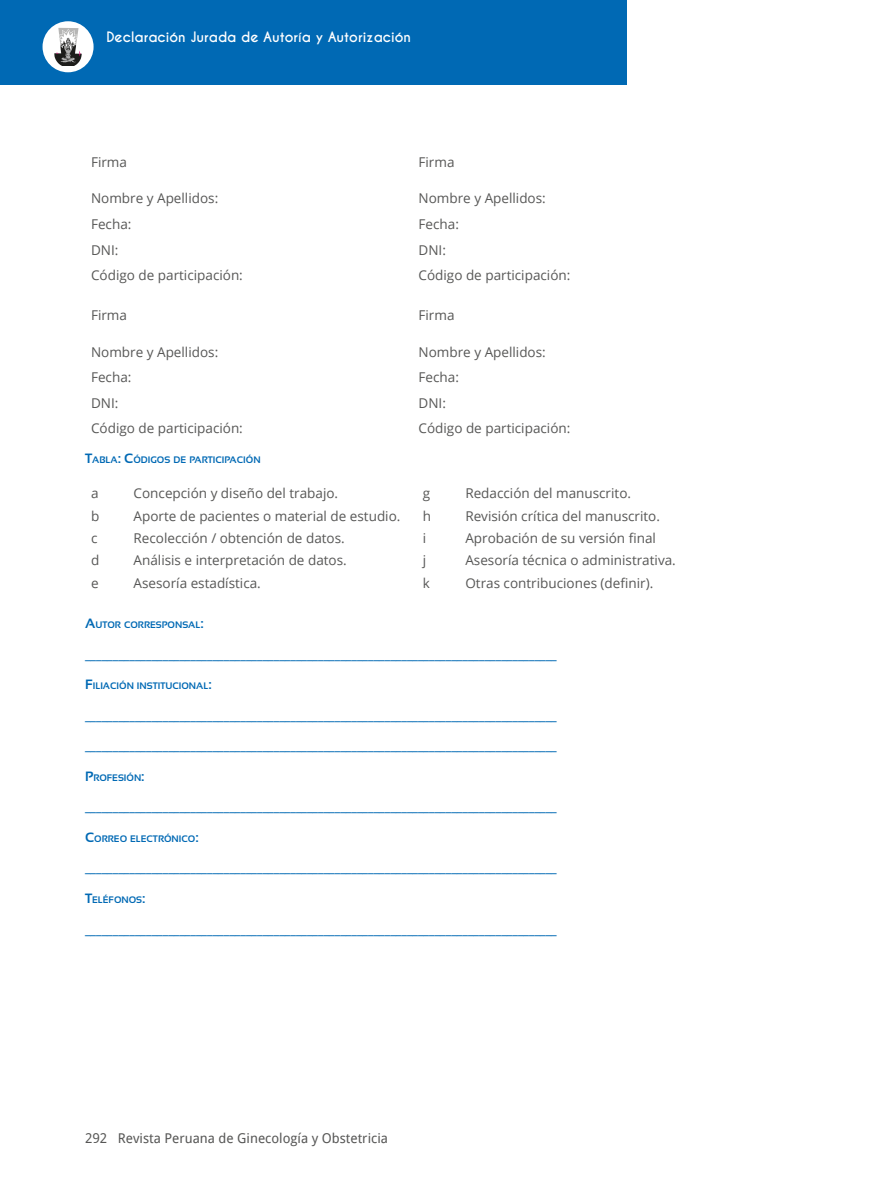
<style>
.page{position:relative;width:872px;height:1191px;background:#fff}
.page>*{position:absolute;margin:0;border:0;box-sizing:border-box;transform-origin:0 0}
.t1{font:700 13.5px "Droid Sans";color:#0069b4}
.t2{font:13.5px "Open Sans";color:#575756}
.t3{font:13.5px "Droid Sans";color:#575756}
.t4{font:700 13.5px "Caviar Dreams";color:#fff}
.t5{font:700 9.45px "Sansation";color:#0069b4}
.s1{font-size:13.5px}
</style>
<div class="page">
<div style="left:0;top:0;width:626px;height:85px;background:#0069b4"></div>
<div style="left:43px;top:21px;width:51px;height:51px;background:#fff;border-radius:50%"></div>
<svg style="left:54px;top:28px;width:28px;height:38px"></svg>
<p class="t4" style="left:106px;top:29px;width:306px">Declaración Jurada de Autoría y Autorización</p>
<p class="t2" style="left:91px;top:153px;width:37px">Firma</p>
<p class="t2" style="left:418px;top:153px;width:37px">Firma</p>
<p class="t2" style="left:91px;top:189px;width:129px">Nombre y Apellidos:</p>
<p class="t2" style="left:418px;top:189px;width:129px">Nombre y Apellidos:</p>
<p class="t2" style="left:91px;top:215px;width:42px">Fecha:</p>
<p class="t2" style="left:418px;top:215px;width:42px">Fecha:</p>
<p class="t2" style="left:91px;top:240px;width:29px">DNI:</p>
<p class="t2" style="left:418px;top:240px;width:29px">DNI:</p>
<p class="t2" style="left:91px;top:266px;width:153px">Código de participación:</p>
<p class="t2" style="left:418px;top:266px;width:153px">Código de participación:</p>
<p class="t2" style="left:91px;top:306px;width:37px">Firma</p>
<p class="t2" style="left:418px;top:306px;width:37px">Firma</p>
<p class="t2" style="left:91px;top:342px;width:129px">Nombre y Apellidos:</p>
<p class="t2" style="left:418px;top:342px;width:129px">Nombre y Apellidos:</p>
<p class="t2" style="left:91px;top:368px;width:42px">Fecha:</p>
<p class="t2" style="left:418px;top:368px;width:42px">Fecha:</p>
<p class="t2" style="left:91px;top:393px;width:29px">DNI:</p>
<p class="t2" style="left:418px;top:393px;width:29px">DNI:</p>
<p class="t2" style="left:91px;top:419px;width:153px">Código de participación:</p>
<p class="t2" style="left:418px;top:419px;width:153px">Código de participación:</p>
<p class="t5" style="left:85px;top:454px;width:177px"><span class="s1">T</span>ABLA<span class="s1">: C</span>ÓDIGOS DE PARTICIPACIÓN</p>
<p class="t2" style="left:91px;top:484px;width:9px">a</p>
<p class="t2" style="left:134px;top:484px;width:206px">Concepción y diseño del trabajo.</p>
<p class="t2" style="left:423px;top:484px;width:9px">g</p>
<p class="t2" style="left:465px;top:484px;width:167px">Redacción del manuscrito.</p>
<p class="t2" style="left:91px;top:506px;width:10px">b</p>
<p class="t2" style="left:134px;top:506px;width:268px">Aporte de pacientes o material de estudio.</p>
<p class="t2" style="left:423px;top:506px;width:10px">h</p>
<p class="t2" style="left:465px;top:506px;width:196px">Revisión crítica del manuscrito.</p>
<p class="t2" style="left:91px;top:529px;width:8px">c</p>
<p class="t2" style="left:134px;top:529px;width:213px">Recolección / obtención de datos.</p>
<p class="t2" style="left:423px;top:529px;width:5px">i</p>
<p class="t2" style="left:465px;top:529px;width:192px">Aprobación de su versión final</p>
<p class="t2" style="left:91px;top:551px;width:10px">d</p>
<p class="t2" style="left:134px;top:551px;width:215px">Análisis e interpretación de datos.</p>
<p class="t2" style="left:423px;top:551px;width:5px">j</p>
<p class="t2" style="left:465px;top:551px;width:212px">Asesoría técnica o administrativa.</p>
<p class="t2" style="left:91px;top:573px;width:9px">e</p>
<p class="t2" style="left:134px;top:573px;width:129px">Asesoría estadística.</p>
<p class="t2" style="left:423px;top:573px;width:9px">k</p>
<p class="t2" style="left:465px;top:573px;width:189px">Otras contribuciones (definir).</p>
<p class="t5" style="left:85px;top:620px;width:120px"><span class="s1">A</span>UTOR CORRESPONSAL<span class="s1">:</span></p>
<p class="t1" style="left:85px;top:646px;width:473px">_____________________________________________________________________________________</p>
<p class="t5" style="left:85px;top:681px;width:128px"><span class="s1">F</span>ILIACIÓN INSTITUCIONAL<span class="s1">:</span></p>
<p class="t1" style="left:85px;top:707px;width:473px">_____________________________________________________________________________________</p>
<p class="t1" style="left:85px;top:738px;width:473px">_____________________________________________________________________________________</p>
<p class="t5" style="left:85px;top:772px;width:61px"><span class="s1">P</span>ROFESIÓN<span class="s1">:</span></p>
<p class="t1" style="left:85px;top:799px;width:473px">_____________________________________________________________________________________</p>
<p class="t5" style="left:85px;top:833px;width:115px"><span class="s1">C</span>ORREO ELECTRÓNICO<span class="s1">:</span></p>
<p class="t1" style="left:85px;top:860px;width:473px">_____________________________________________________________________________________</p>
<p class="t5" style="left:85px;top:894px;width:62px"><span class="s1">T</span>ELÉFONOS<span class="s1">:</span></p>
<p class="t1" style="left:85px;top:921px;width:473px">_____________________________________________________________________________________</p>
<p class="t3" style="left:85px;top:1128px;width:304px">292 Revista Peruana de Ginecología y Obstetricia</p>
</div>
